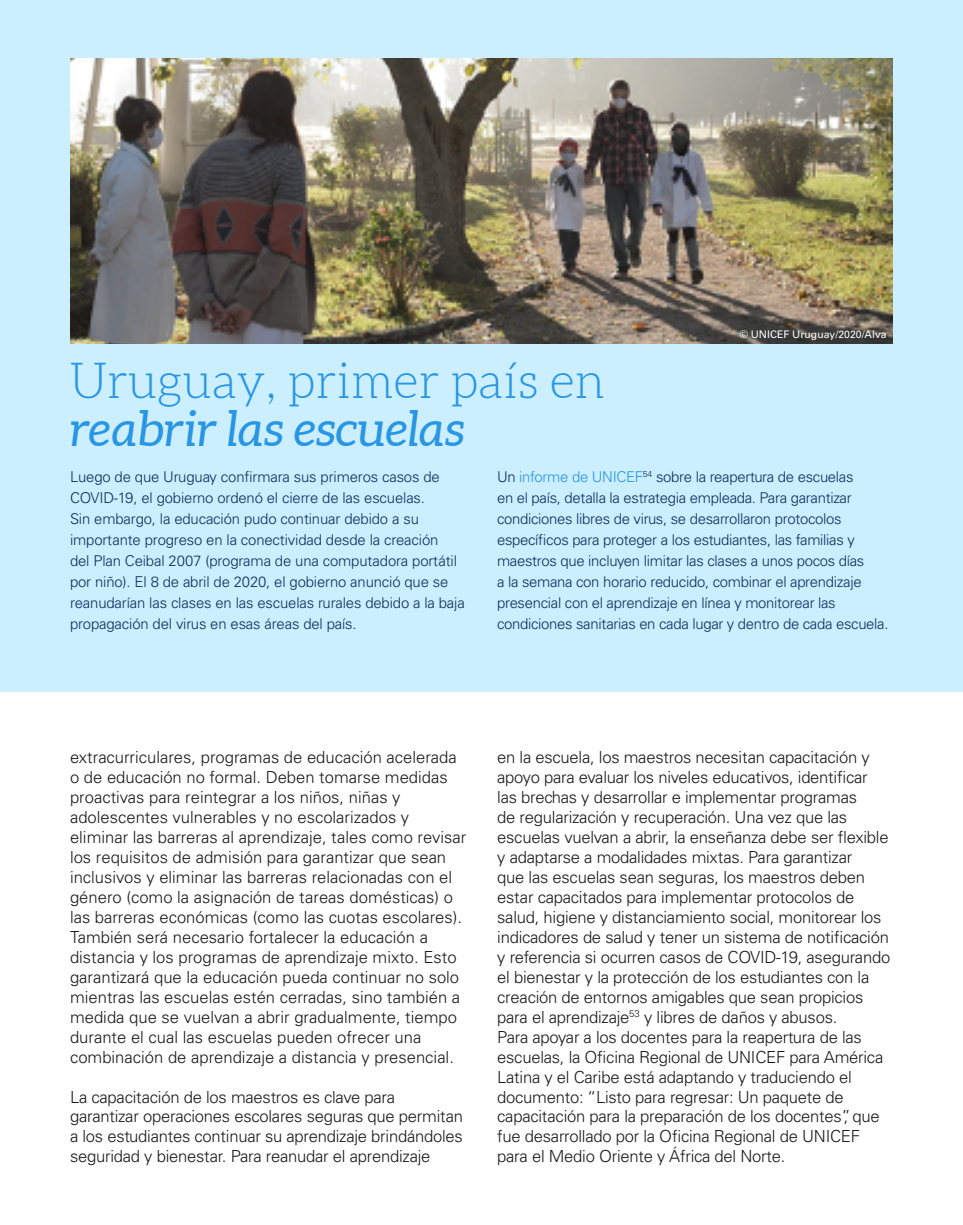
<style>
.page{position:relative;width:963px;height:1225px;background:#fff}
.page>*{position:absolute;margin:0;border:0;box-sizing:border-box;transform-origin:0 0}
.t1{font:300 49px "Aleo";color:#2996e3}
.t2{font:italic 49px "Aleo";color:#2996e3}
.t3{font:300 16.62px/19.9px "Univers LT Std";letter-spacing:-.015em;color:#1a1a1a}
.t4{font:300 14.88px/21px "Univers LT Std";letter-spacing:-.02em;color:#0d2d5c}
.t5{font:10.5px "Univers LT Std";color:#fff}
.s1{color:#2996e3}
</style>
<div class="page">
<div style="left:0;top:0;width:962px;height:691px;background:#cbefff"></div>
<img style="left:70px;top:58px;width:822px;height:286px">
<h1 class="t1" style="left:70px;top:353px;width:537px">Uruguay, primer país en</h1>
<h1 class="t2" style="left:70px;top:400px;width:396px">reabrir las escuelas</h1>
<p class="t5" style="left:739px;top:328px;width:149px">© UNICEF Uruguay/2020/Alva</p>
<p class="t4" style="left:70px;top:466px;width:396px">Luego de que Uruguay confirmara sus primeros casos de COVID-19, el gobierno ordenó el cierre de las escuelas.<br>Sin embargo, la educación pudo continuar debido a su importante progreso en la conectividad desde la creación<br>del Plan Ceibal 2007 (programa de una computadora portátil por niño). El 8 de abril de 2020, el gobierno anunció que se reanudarían las clases en las escuelas rurales debido a la baja propagación del virus en esas áreas del país.</p>
<p class="t4" style="left:497px;top:466px;width:393px">Un <span class="s1">informe de UNICEF</span><sup>54</sup> sobre la reapertura de escuelas<br>en el país, detalla la estrategia empleada. Para garantizar condiciones libres de virus, se desarrollaron protocolos específicos para proteger a los estudiantes, las familias y maestros que incluyen limitar las clases a unos pocos días<br>a la semana con horario reducido, combinar el aprendizaje presencial con el aprendizaje en línea y monitorear las condiciones sanitarias en cada lugar y dentro de cada escuela.</p>
<p class="t3" style="left:70px;top:747px;width:397px">extracurriculares, programas de educación acelerada o de educación no formal. Deben tomarse medidas proactivas para reintegrar a los niños, niñas y adolescentes vulnerables y no escolarizados y eliminar las barreras al aprendizaje, tales como revisar los requisitos de admisión para garantizar que sean inclusivos y eliminar las barreras relacionadas con el género (como la asignación de tareas domésticas) o las barreras económicas (como las cuotas escolares).<br>También será necesario fortalecer la educación a distancia y los programas de aprendizaje mixto. Esto garantizará que la educación pueda continuar no solo mientras las escuelas estén cerradas, sino también a medida que se vuelvan a abrir gradualmente, tiempo durante el cual las escuelas pueden ofrecer una combinación de aprendizaje a distancia y presencial.</p>
<p class="t3" style="left:70px;top:1087px;width:394px">La capacitación de los maestros es clave para garantizar operaciones escolares seguras que permitan a los estudiantes continuar su aprendizaje brindándoles seguridad y bienestar. Para reanudar el aprendizaje</p>
<p class="t3" style="left:497px;top:747px;width:394px">en la escuela, los maestros necesitan capacitación y apoyo para evaluar los niveles educativos, identificar las brechas y desarrollar e implementar programas<br>de regularización y recuperación. Una vez que las escuelas vuelvan a abrir, la enseñanza debe ser flexible y adaptarse a modalidades mixtas. Para garantizar<br>que las escuelas sean seguras, los maestros deben estar capacitados para implementar protocolos de salud, higiene y distanciamiento social, monitorear los indicadores de salud y tener un sistema de notificación y referencia si ocurren casos de COVID-19, asegurando el bienestar y la protección de los estudiantes con la creación de entornos amigables que sean propicios para el aprendizaje<sup>53</sup> y libres de daños y abusos.<br>Para apoyar a los docentes para la reapertura de las escuelas, la Oficina Regional de UNICEF para América Latina y el Caribe está adaptando y traduciendo el documento: “Listo para regresar: Un paquete de capacitación para la preparación de los docentes”, que fue desarrollado por la Oficina Regional de UNICEF para el Medio Oriente y África del Norte.</p>
</div>
